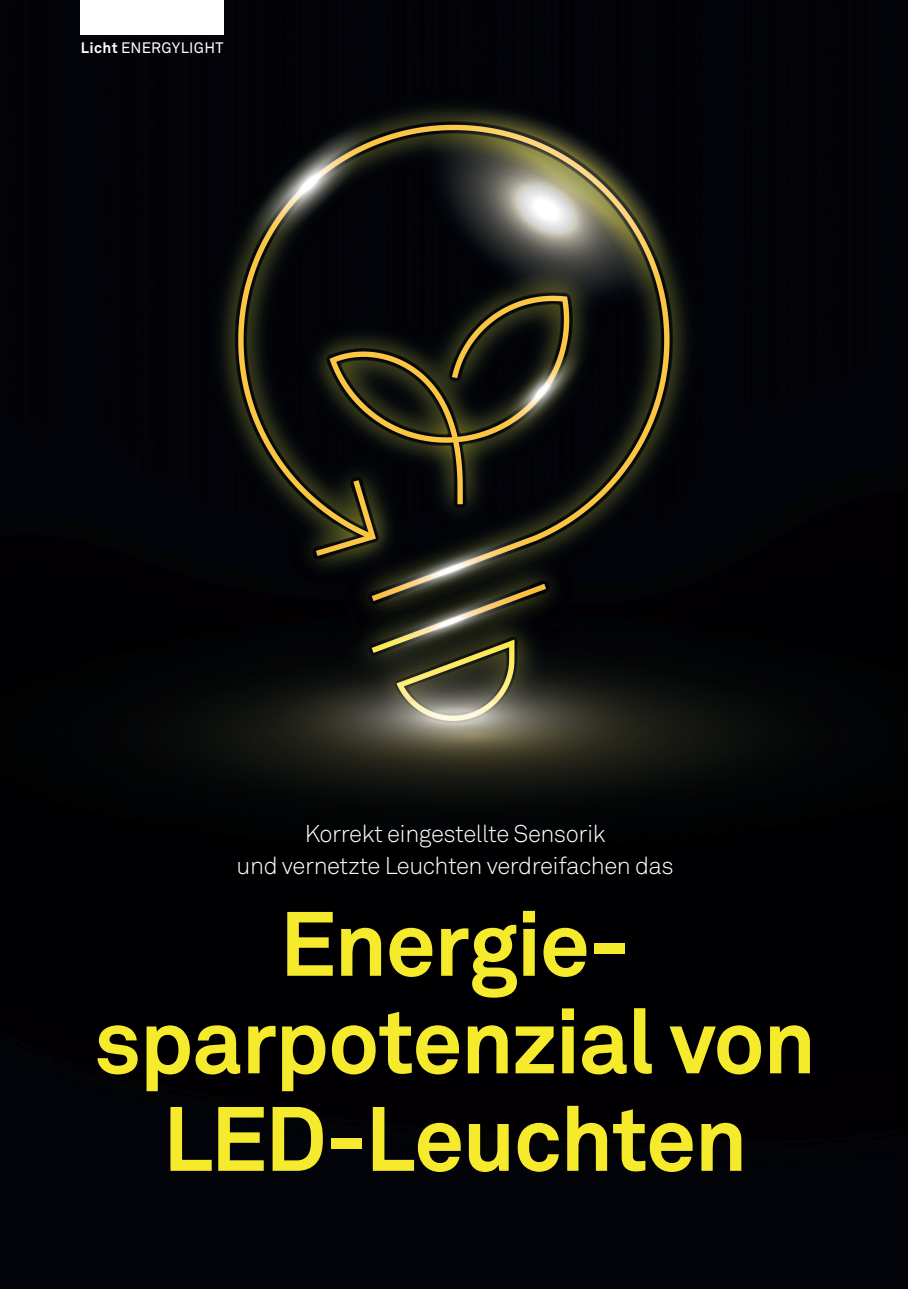
<style>
.page{position:relative;width:919px;height:1289px;background:#fff}
.page>*{position:absolute;margin:0;border:0;box-sizing:border-box;transform-origin:0 0}
.t1{font:700 90px/97.5px "Akkurat Std";letter-spacing:-.02em;color:#f6ea2d;text-align:center}
.t2{font:300 24px/31.5px "Akkurat Std";letter-spacing:-.02em;color:#fff;text-align:center}
.t3{font:15px "Akkurat Std";letter-spacing:.015em;color:#fff}
.s1{font-weight:700}
</style>
<div class="page">
<img style="left:0;top:0;width:907px;height:1288px">
<div style="left:81px;top:0;width:143px;height:34px;background:#fff"></div>
<p class="t3" style="left:81px;top:39px;width:144px"><span class="s1">Licht</span> ENERGYLIGHT</p>
<p class="t2" style="left:237px;top:818px;width:438px">Korrekt eingestellte Sensorik<br>und vernetzte Leuchten verdreifachen das</p>
<h1 class="t1" style="left:94px;top:896px;width:723px">Energie&shy;sparpotenzial von<br>LED-Leuchten</h1>
</div>
